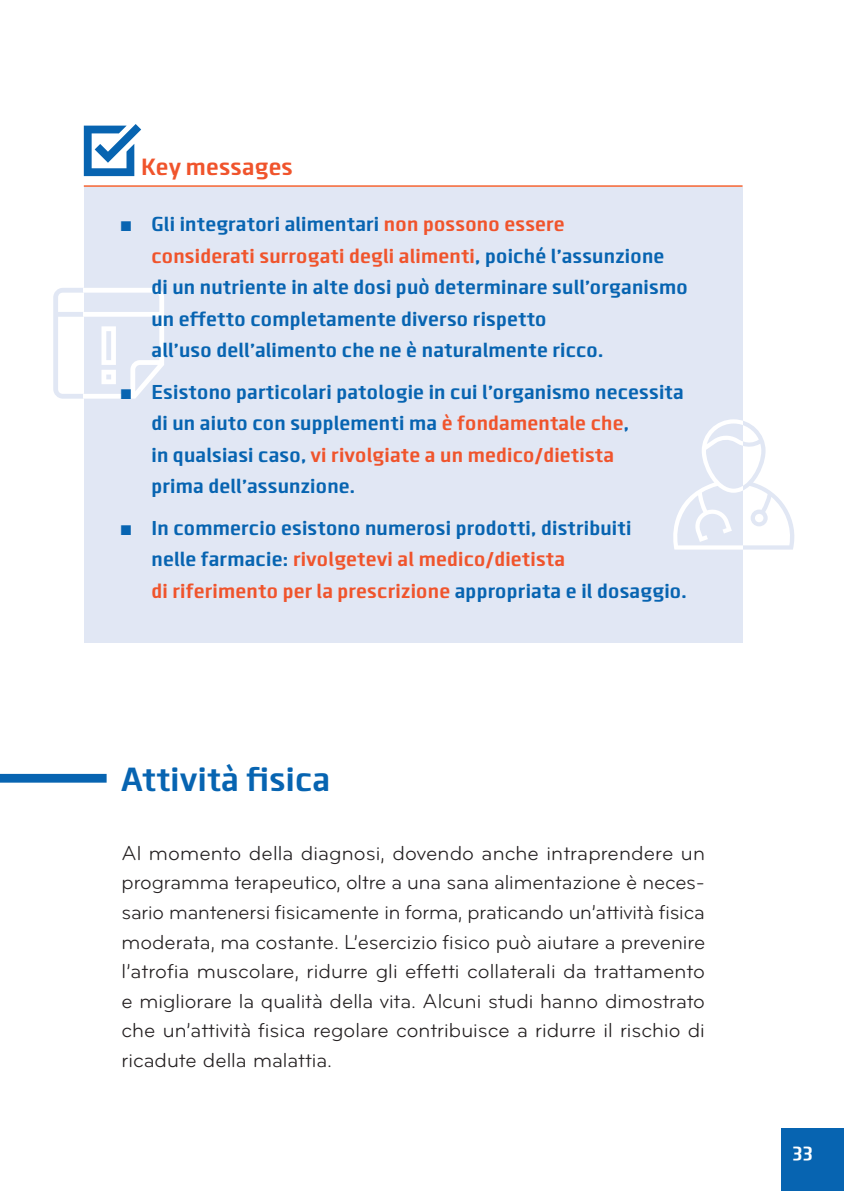
<style>
.page{position:relative;width:844px;height:1191px;background:#fff}
.page>*{position:absolute;margin:0;border:0;box-sizing:border-box;transform-origin:0 0}
.t1{font:700 35px "Clio";color:#0764b1}
.t2{font:700 24.5px "Clio";color:#f0542c}
.t3{font:700 21px/31.5px "Clio";color:#0764b1}
.t4{font:21px/29.6px "Bryant Pro";color:#231f20;text-align:justify}
.t5{font:700 21px "Clio";color:#fff}
.s1{font-family:"Arial";font-weight:900}
.s2{color:#f0542c}
</style>
<div class="page">
<div style="left:780px;top:1128px;width:63px;height:63px;background:#0764b1"></div>
<div style="left:84px;top:187px;width:658px;height:455px;background:#e1e7f4"></div>
<svg style="left:673px;top:419px;width:122px;height:130px"></svg>
<svg style="left:53px;top:288px;width:111px;height:111px"></svg>
<svg style="left:84px;top:124px;width:57px;height:52px"></svg>
<hr style="left:84px;top:185px;width:658px;height:2px;background:#f4784e">
<div style="left:0;top:774px;width:107px;height:8px;background:#0764b1"></div>
<p class="t2" style="left:141px;top:152px;width:153px">Key messages</p>
<p class="t3" style="left:151px;top:209px;width:538px;text-indent:-31px"><span class="s1">■</span> Gli integratori alimentari <span class="s2">non possono essere<br>considerati surrogati degli alimenti</span>, poiché l’assunzione<br>di un nutriente in alte dosi può determinare sull’organismo un effetto completamente diverso rispetto<br>all’uso dell’alimento che ne è naturalmente ricco.</p>
<p class="t3" style="left:151px;top:376px;width:534px;text-indent:-31px"><span class="s1">■</span> Esistono particolari patologie in cui l’organismo necessita di un aiuto con supplementi ma <span class="s2">è fondamentale che</span>,<br>in qualsiasi caso, <span class="s2">vi rivolgiate a un medico/dietista<br></span>prima dell’assunzione.</p>
<p class="t3" style="left:151px;top:512px;width:537px;text-indent:-32px"><span class="s1">■</span> In commercio esistono numerosi prodotti, distribuiti<br>nelle farmacie: <span class="s2">rivolgetevi al medico/dietista<br>di riferimento per la prescrizione</span> appropriata e il dosaggio.</p>
<h1 class="t1" style="left:121px;top:757px;width:211px">Attività fisica</h1>
<p class="t4" style="left:121px;top:838px;width:585px">Al momento della diagnosi, dovendo anche intraprendere un programma terapeutico, oltre a una sana alimentazione è neces&shy;sario mantenersi fisicamente in forma, praticando un’attività fisica moderata, ma costante. L’esercizio fisico può aiutare a prevenire l’atrofia muscolare, ridurre gli effetti collaterali da trattamento e migliorare la qualità della vita. Alcuni studi hanno dimostrato che un’attività fisica regolare contribuisce a ridurre il rischio di ricadute della malattia.</p>
<p class="t5" style="left:792px;top:1137px;width:22px">33</p>
</div>
